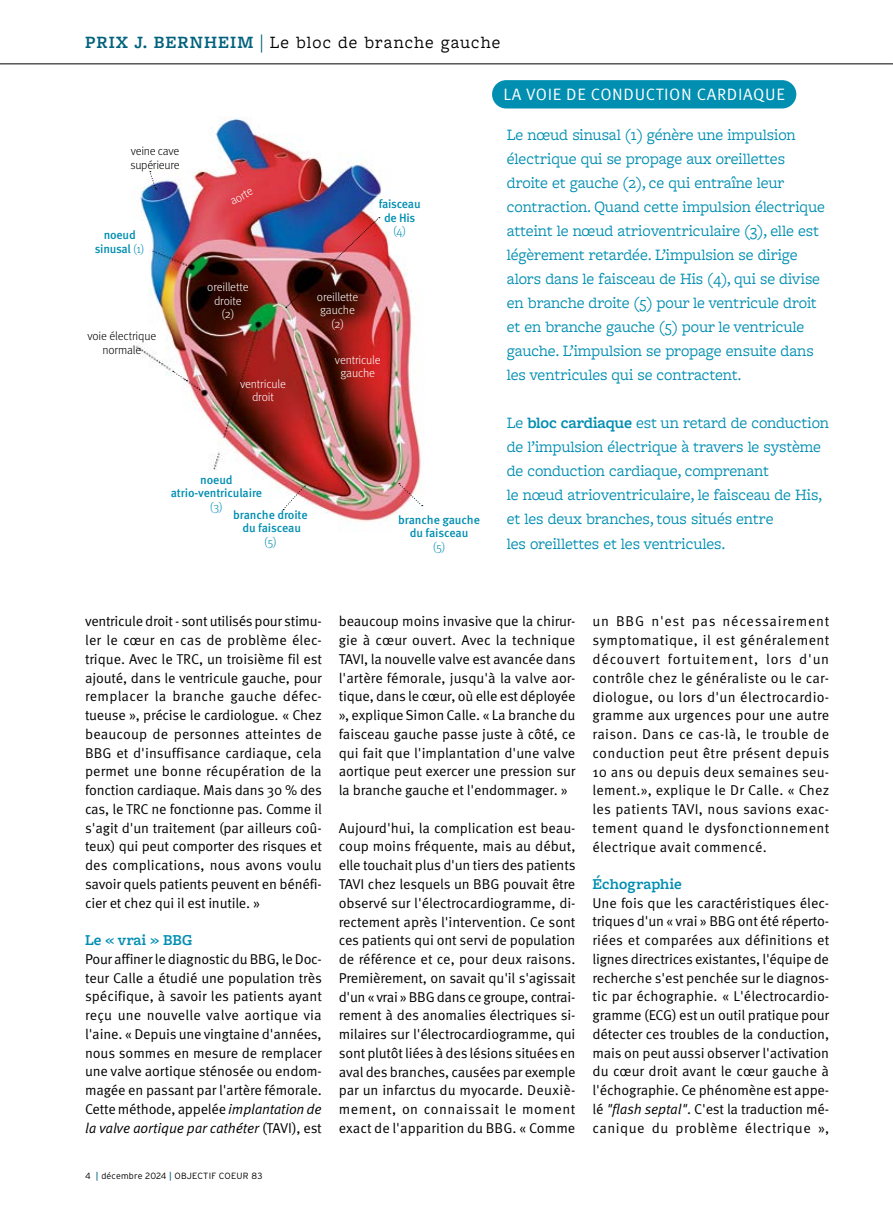
<style>
.page{position:relative;width:893px;height:1212px;background:#fff}
.page>*{position:absolute;margin:0;border:0;box-sizing:border-box;transform-origin:0 0}
.t1{font:18px "Freight Macro Pro";letter-spacing:.05em;color:#000}
.t2{font:16.5px/24px "Freight Macro Pro";letter-spacing:-.01em;color:#008eb1}
.t3{font:16.5px "Meta Pro Norm";letter-spacing:.04em;color:#fff}
.t4{font:600 15.75px "Freight Macro Pro";color:#008eb1}
.t5{font:14.25px/18.8px "Meta Pro Norm";letter-spacing:-.01em;color:#000;text-align:justify}
.t6{font:14.25px "Meta Pro Norm Ita";letter-spacing:-.01em;color:#000}
.t7{font:500 12px/13.5px "Meta Pro";letter-spacing:-.015em;color:#008eb1;text-align:center}
.t8{font:300 12px/13.5px "Meta Pro";letter-spacing:-.01em;color:#fff;text-align:center}
.t9{font:300 12px/13.5px "Meta Pro";letter-spacing:-.02em;color:#000}
.t10{font:300 12px "Meta Pro";color:#008eb1}
.t11{font:300 9px "Interstate";letter-spacing:.02em;color:#000}
.s1{font-weight:600;color:#00627d}
.s2{font-family:"Source Serif 4 Display";font-weight:700;color:#00627d}
.s3{font-weight:300}
.s4{font-weight:600}
.s5{font-family:"Meta Pro Norm Ita"}
.s6{font-family:"Meta Pro Norm"}
.s7{font-weight:400;color:#00627d}
</style>
<div class="page">
<hr style="left:0;top:64px;width:893px;height:1px;background:#000">
<div style="left:492px;top:80px;width:304px;height:28px;background:#008eb1;border-radius:14px"></div>
<img style="left:131px;top:117px;width:293px;height:414px">
<svg style="left:283px;top:486px;width:22px;height:24px"></svg>
<svg style="left:399px;top:483px;width:24px;height:23px"></svg>
<svg style="left:150px;top:171px;width:7px;height:18px"></svg>
<svg style="left:173px;top:371px;width:14px;height:10px"></svg>
<img style="left:286px;top:217px;width:120px;height:110px">
<p class="t1" style="left:85px;top:30px;width:417px"><span class="s1">PRIX J. BERNHEIM</span> <span class="s2">|</span> Le bloc de branche gauche</p>
<p class="t9" style="left:131px;top:144px;width:51px">veine cave supérieure</p>
<p class="t7" style="left:95px;top:228px;width:51px">noeud sinusal <span class="s3">(1)</span></p>
<p class="t9" style="left:87px;top:329px;width:70px;text-align:center">voie électrique normale</p>
<p class="t8" style="left:227px;top:195px;width:26px;rotate:-29deg">aorte</p>
<p class="t8" style="left:207px;top:280px;width:43px">oreillette droite (2)</p>
<p class="t8" style="left:240px;top:376px;width:47px">ventricule droit</p>
<p class="t7" style="left:379px;top:196px;width:43px">faisceau de His</p>
<p class="t10" style="left:393px;top:222px;width:15px">(4)</p>
<p class="t8" style="left:317px;top:289px;width:43px">oreillette gauche (2)</p>
<p class="t8" style="left:335px;top:352px;width:47px">ventricule gauche</p>
<p class="t7" style="left:171px;top:472px;width:93px">noeud atrio-ventriculaire</p>
<p class="t10" style="left:210px;top:498px;width:14px">(3)</p>
<p class="t7" style="left:233px;top:507px;width:76px">branche droite du faisceau</p>
<p class="t10" style="left:264px;top:533px;width:14px">(5)</p>
<p class="t7" style="left:398px;top:512px;width:83px">branche gauche du faisceau</p>
<p class="t10" style="left:433px;top:538px;width:14px">(5)</p>
<p class="t3" style="left:504px;top:82px;width:283px">LA VOIE DE CONDUCTION CARDIAQUE</p>
<p class="t2" style="left:507px;top:122px;width:320px">Le nœud sinusal (1) génère une impulsion électrique qui se propage aux oreillettes droite et gauche (2), ce qui entraîne leur contraction. Quand cette impulsion électrique atteint le nœud atrioventriculaire (3), elle est légèrement retardée. L’impulsion se dirige alors dans le faisceau de His (4), qui se divise en branche droite (5) pour le ventricule droit et en branche gauche (5) pour le ventricule gauche. L’impulsion se propage ensuite dans les ventricules qui se contractent.</p>
<p class="t2" style="left:507px;top:410px;width:324px">Le <span class="s4">bloc cardiaque</span> est un retard de conduction de l’impulsion électrique à travers le système de conduction cardiaque, comprenant<br>le nœud atrioventriculaire, le faisceau de His, et les deux branches, tous situés entre<br>les oreillettes et les ventricules.</p>
<p class="t5" style="left:85px;top:611px;width:238px">ventricule droit - sont utilisés pour stimu&shy;ler le cœur en cas de problème élec&shy;trique. Avec le TRC, un troisième fil est ajouté, dans le ventricule gauche, pour remplacer la branche gauche défec&shy;tueuse », précise le cardiologue. « Chez beaucoup de personnes atteintes de BBG et d'insuffisance cardiaque, cela permet une bonne récupération de la fonction cardiaque. Mais dans 30 % des cas, le TRC ne fonctionne pas. Comme il s'agit d'un traitement (par ailleurs coû&shy;teux) qui peut comporter des risques et des complications, nous avons voulu savoir quels patients peuvent en bénéfi&shy;cier et chez qui il est inutile. »</p>
<p class="t4" style="left:85px;top:929px;width:109px">Le « vrai » BBG</p>
<p class="t5" style="left:85px;top:949px;width:238px">Pour affiner le diagnostic du BBG, le Doc&shy;teur Calle a étudié une population très spécifique, à savoir les patients ayant reçu une nouvelle valve aortique via l'aine. « Depuis une vingtaine d'années, nous sommes en mesure de remplacer une valve aortique sténosée ou endom&shy;magée en passant par l'artère fémorale.<br>Cette méthode, appelée <span class="s5">implantation de</span></p>
<p class="t6" style="left:85px;top:1117px;width:238px">la valve aortique par cathéter <span class="s6">(TAVI), est</span></p>
<p class="t11" style="left:85px;top:1170px;width:179px">4 <span class="s7">|</span> décembre 2024 <span class="s7">|</span> OBJECTIF COEUR 83</p>
<p class="t5" style="left:339px;top:611px;width:238px">beaucoup moins invasive que la chirur&shy;gie à cœur ouvert. Avec la technique TAVI, la nouvelle valve est avancée dans l'artère fémorale, jusqu'à la valve aor&shy;tique, dans le cœur, où elle est déployée », explique Simon Calle. « La branche du faisceau gauche passe juste à côté, ce qui fait que l'implantation d'une valve aortique peut exercer une pression sur la branche gauche et l'endommager. »</p>
<p class="t5" style="left:339px;top:817px;width:238px">Aujourd'hui, la complication est beau&shy;coup moins fréquente, mais au début, elle touchait plus d'un tiers des patients TAVI chez lesquels un BBG pouvait être observé sur l'électrocardiogramme, di&shy;rectement après l'intervention. Ce sont ces patients qui ont servi de population de référence et ce, pour deux raisons.<br>Premièrement, on savait qu'il s'agissait d'un « vrai » BBG dans ce groupe, contrai&shy;rement à des anomalies électriques si&shy;milaires sur l'électrocardiogramme, qui sont plutôt liées à des lésions situées en aval des branches, causées par exemple par un infarctus du myocarde. Deuxiè&shy;mement, on connaissait le moment exact de l'apparition du BBG. « Comme</p>
<p class="t5" style="left:592px;top:611px;width:238px">un BBG n'est pas nécessairement symptomatique, il est généralement découvert fortuitement, lors d'un contrôle chez le généraliste ou le car&shy;diologue, ou lors d'un électrocardio&shy;gramme aux urgences pour une autre raison. Dans ce cas-là, le trouble de conduction peut être présent depuis 10 ans ou depuis deux semaines seu&shy;lement.», explique le Dr Calle. « Chez les patients TAVI, nous savions exac&shy;tement quand le dysfonctionnement électrique avait commencé.</p>
<p class="t4" style="left:592px;top:873px;width:91px">Échographie</p>
<p class="t5" style="left:592px;top:892px;width:238px">Une fois que les caractéristiques élec&shy;triques d'un « vrai » BBG ont été réperto&shy;riées et comparées aux définitions et lignes directrices existantes, l'équipe de recherche s'est penchée sur le diagnos&shy;tic par échographie. « L'électrocardio&shy;gramme (ECG) est un outil pratique pour détecter ces troubles de la conduction, mais on peut aussi observer l'activation du cœur droit avant le cœur gauche à l'échographie. Ce phénomène est appe&shy;lé <span class="s5">"flash septal"</span>. C'est la traduction mé&shy;canique du problème électrique »,</p>
</div>
